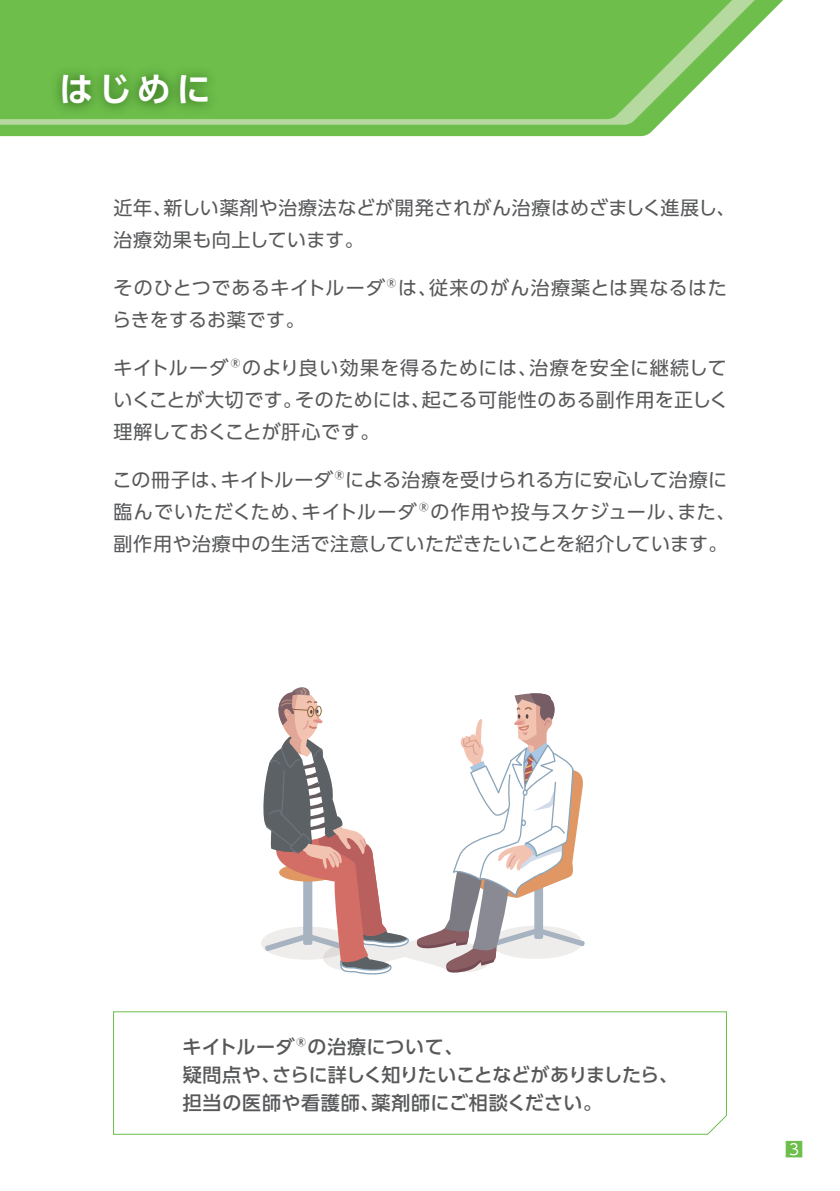
<style>
.page{position:relative;width:840px;height:1191px;background:#fff}
.page>*{position:absolute;margin:0;border:0;box-sizing:border-box;transform-origin:0 0}
.t1{font:700 34px "UD Shin Go Pr 6 De";color:#fff}
.t2{font:19px/32px "UD Shin Go Pr 6";letter-spacing:.025em;color:#57585a}
.t3{font:500 19px/28px "UD Shin Go Pr 6";letter-spacing:.015em;color:#57585a}
.t4{font:18px "UD Shin Go Pr 6";color:#6dbe4b}
</style>
<div class="page">
<svg style="left:0;top:0;width:783px;height:136px;fill:#6dbe4b"></svg>
<svg style="left:0;top:0;width:775px;height:125px"></svg>
<svg style="left:0;top:0;width:758px;height:119px;background:#77c258"></svg>
<img style="left:43px;top:55px;width:191px;height:77px">
<svg style="left:113px;top:1011px;width:614px;height:124px"></svg>
<svg style="left:261px;top:687px;width:323px;height:288px"></svg>
<h1 class="t1" style="left:60px;top:62px;width:153px">はじめに</h1>
<p class="t2" style="left:113px;top:191px;width:623px">近年、新しい薬剤や治療法などが開発されがん治療はめざましく進展し、治療効果も向上しています。</p>
<p class="t2" style="left:112px;top:271px;width:616px">そのひとつであるキイトルーダ®は、従来のがん治療薬とは異なるはたらきをするお薬です。</p>
<p class="t2" style="left:113px;top:351px;width:616px;text-align:justify">キイトルーダ®のより良い効果を得るためには、治療を安全に継続していくことが大切です。そのためには、起こる可能性のある副作用を正しく理解しておくことが肝心です。</p>
<p class="t2" style="left:112px;top:463px;width:624px">この冊子は、キイトルーダ®による治療を受けられる方に安心して治療に臨んでいただくため、キイトルーダ®の作用や投与スケジュール、また、副作用や治療中の生活で注意していただきたいことを紹介しています。</p>
<p class="t3" style="left:182px;top:1032px;width:497px">キイトルーダ®の治療について、<br>疑問点や、さらに詳しく知りたいことなどがありましたら、担当の医師や看護師、薬剤師にご相談ください。</p>
<p class="t4" style="left:784px;top:1134px;width:19px">3</p>
</div>
